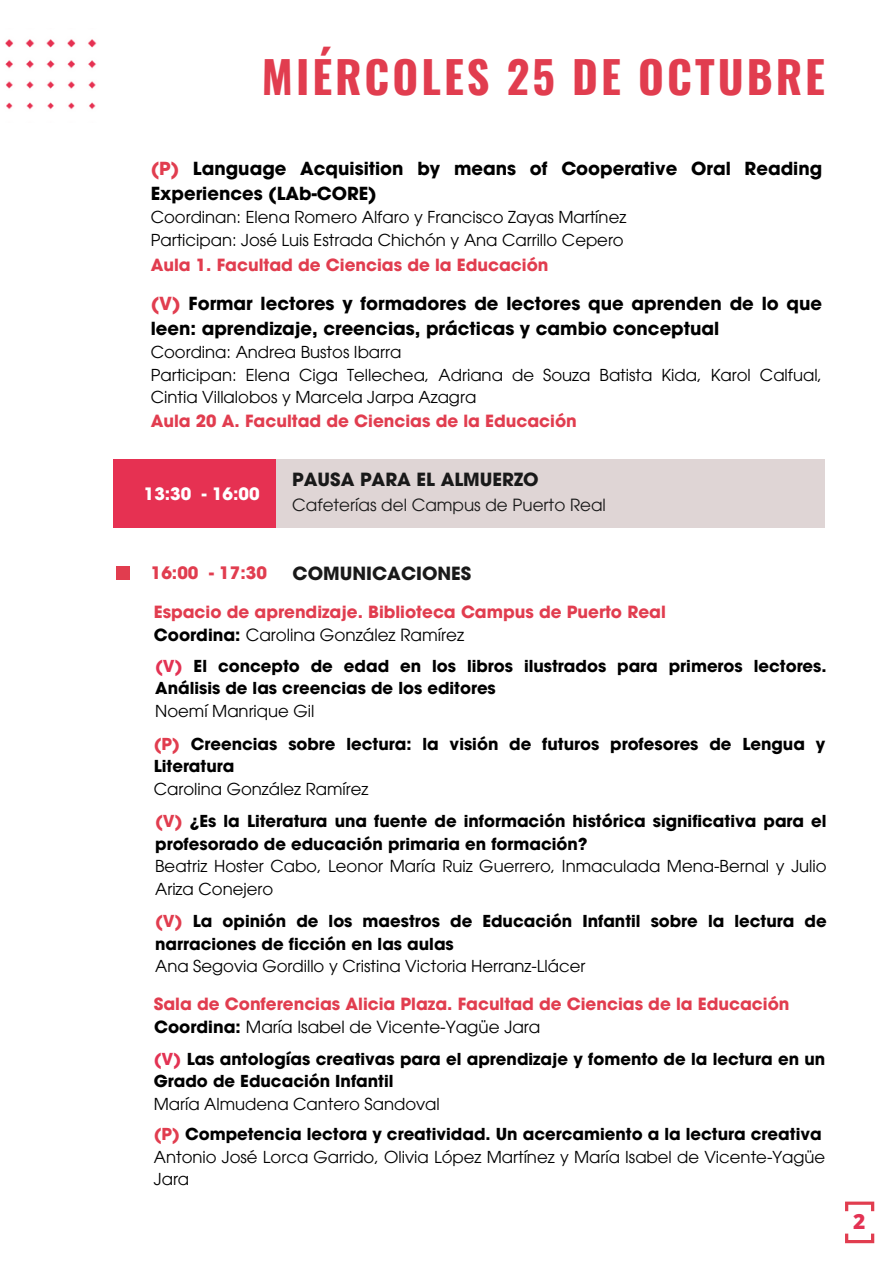
<style>
.page{position:relative;width:893px;height:1264px;background:#fff}
.page>*{position:absolute;margin:0;border:0;box-sizing:border-box;transform-origin:0 0}
.t1{font:700 44.1px "Oswald";letter-spacing:.07em;color:#e13d4f}
.t2{font:800 21px "Open Sans";color:#e33253}
.t3{font:700 18.15px "ITC Avant Garde Pro";color:#191919}
.t4{font:700 18px/24.8px "ITC Avant Garde Pro";color:#000}
.t5{font:700 17.1px "ITC Avant Garde Pro";color:#fff}
.t6{font:700 17.1px "ITC Avant Garde Pro";color:#e13d4f}
.t7{font:700 16.8px "ITC Avant Garde Pro";color:#e13d4f}
.t8{font:16.8px "ITC Avant Garde Pro";color:#000}
.t9{font:16.8px "ITC Avant Garde Pro";color:#191919}
.t10{font:700 16.5px/22.5px "ITC Avant Garde Pro";color:#000}
.t11{font:16.5px/22.5px "ITC Avant Garde Pro";color:#000}
.s1{color:#e13d4f}
.s2{font-weight:700}
.s3{color:#e33253}
</style>
<div class="page">
<img style="left:5px;top:39px;width:92px;height:71px">
<div style="left:267px;top:459px;width:557px;height:68px;background:#dfd5d5"></div>
<div style="left:113px;top:459px;width:163px;height:68px;background:#e63152"></div>
<div style="left:117px;top:566px;width:13px;height:13px;background:#e13d4f"></div>
<svg style="left:845px;top:1201px;width:29px;height:42px"></svg>
<div style="left:850px;top:1209px;width:17px;height:26px;background:#fff"></div>
<p class="t1" style="left:262px;top:42px;width:564px">MIÉRCOLES 25 DE OCTUBRE</p>
<p class="t4" style="left:151px;top:158px;width:673px"><span class="s1">(P)</span> Language Acquisition by means of Cooperative Oral Reading<br>Experiences (LAb-CORE)</p>
<p class="t11" style="left:151px;top:208px;width:477px">Coordinan: Elena Romero Alfaro y Francisco Zayas Martínez</p>
<p class="t11" style="left:151px;top:231px;width:474px">Participan: José Luis Estrada Chichón y Ana Carrillo Cepero</p>
<p class="t7" style="left:151px;top:258px;width:399px">Aula 1. Facultad de Ciencias de la Educación</p>
<p class="t4" style="left:151px;top:293px;width:673px"><span class="s1">(V)</span> Formar lectores y formadores de lectores que aprenden de lo que leen: aprendizaje, creencias, prácticas y cambio conceptual</p>
<p class="t11" style="left:151px;top:343px;width:252px">Coordina: Andrea Bustos Ibarra</p>
<p class="t11" style="left:151px;top:366px;width:673px">Participan: Elena Ciga Tellechea, Adriana de Souza Batista Kida, Karol Calfual,<br>Cintia Villalobos y Marcela Jarpa Azagra</p>
<p class="t7" style="left:151px;top:414px;width:427px">Aula 20 A. Facultad de Ciencias de la Educación</p>
<p class="t5" style="left:144px;top:487px;width:117px">13:30 - 16:00</p>
<p class="t3" style="left:292px;top:473px;width:248px">PAUSA PARA EL ALMUERZO</p>
<p class="t9" style="left:292px;top:499px;width:315px">Cafeterías del Campus de Puerto Real</p>
<p class="t6" style="left:151px;top:567px;width:118px">16:00 - 17:30</p>
<p class="t3" style="left:292px;top:566px;width:180px">COMUNICACIONES</p>
<p class="t7" style="left:154px;top:605px;width:513px">Espacio de aprendizaje. Biblioteca Campus de Puerto Real</p>
<p class="t8" style="left:154px;top:629px;width:312px"><span class="s2">Coordina:</span> Carolina González Ramírez</p>
<p class="t10" style="left:155px;top:656px;width:673px"><span class="s3">(V)</span> El concepto de edad en los libros ilustrados para primeros lectores.<br>Análisis de las creencias de los editores</p>
<p class="t11" style="left:155px;top:701px;width:161px">Noemí Manrique Gil</p>
<p class="t10" style="left:154px;top:734px;width:673px"><span class="s1">(P)</span> Creencias sobre lectura: la visión de futuros profesores de Lengua y<br>Literatura</p>
<p class="t11" style="left:154px;top:779px;width:216px">Carolina González Ramírez</p>
<p class="t10" style="left:155px;top:812px;width:673px"><span class="s1">(V)</span> ¿Es la Literatura una fuente de información histórica significativa para el profesorado de educación primaria en formación?</p>
<p class="t11" style="left:155px;top:857px;width:673px">Beatriz Hoster Cabo, Leonor María Ruiz Guerrero, Inmaculada Mena-Bernal y Julio<br>Ariza Conejero</p>
<p class="t10" style="left:155px;top:912px;width:673px"><span class="s1">(V)</span> La opinión de los maestros de Educación Infantil sobre la lectura de narraciones de ficción en las aulas</p>
<p class="t11" style="left:155px;top:957px;width:432px">Ana Segovia Gordillo y Cristina Victoria Herranz-Llácer</p>
<p class="t7" style="left:154px;top:997px;width:637px">Sala de Conferencias Alicia Plaza. Facultad de Ciencias de la Educación</p>
<p class="t8" style="left:154px;top:1020px;width:388px"><span class="s2">Coordina:</span> María Isabel de Vicente-Yagüe Jara</p>
<p class="t10" style="left:154px;top:1049px;width:673px"><span class="s3">(V)</span> Las antologías creativas para el aprendizaje y fomento de la lectura en un<br>Grado de Educación Infantil</p>
<p class="t11" style="left:154px;top:1094px;width:287px">María Almudena Cantero Sandoval</p>
<p class="t10" style="left:154px;top:1124px;width:669px"><span class="s1">(P)</span> Competencia lectora y creatividad. Un acercamiento a la lectura creativa</p>
<p class="t11" style="left:154px;top:1147px;width:673px">Antonio José Lorca Garrido, Olivia López Martínez y María Isabel de Vicente-Yagüe<br>Jara</p>
<p class="t2" style="left:853px;top:1206px;width:14px">2</p>
</div>
